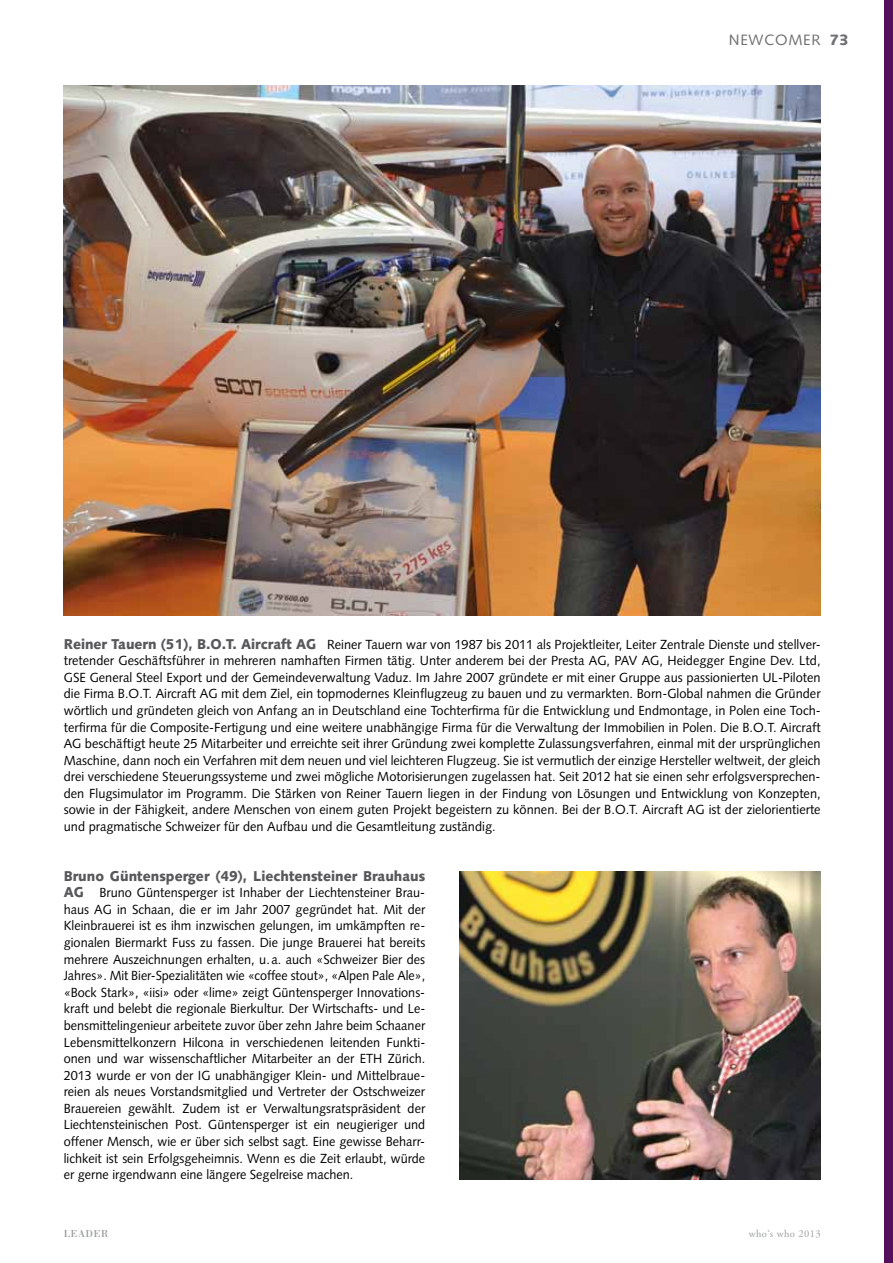
<style>
.page{position:relative;width:893px;height:1263px;background:#fff}
.page>*{position:absolute;margin:0;border:0;box-sizing:border-box;transform-origin:0 0}
.t1{font:15px "Syntax";letter-spacing:.05em;color:#707172}
.t2{font:900 14.25px "Syntax";color:#58585a;scale:.95 1}
.t3{font:13.2px/16.6px "Syntax";color:#000;text-align:justify}
.t4{font:13.2px/16.6px "Syntax";color:#000;text-align:justify;scale:.96 1}
.t5{font:10.5px "Adobe Garamond Pro";letter-spacing:.04em;color:#9c9e9f}
.t6{font:10.5px "Bodoni";letter-spacing:.04em;color:#9c9e9f}
.s1{font-weight:900}
.s2{font-weight:900;font-size:14.25px;color:#58585a}
</style>
<div class="page">
<div style="left:884px;top:0;width:9px;height:1263px;background:#55105b"></div>
<img style="left:64px;top:85px;width:757px;height:530px">
<img style="left:459px;top:871px;width:362px;height:308px">
<p class="t1" style="left:729px;top:31px;width:122px">NEWCOMER <span class="s1">73</span></p>
<p class="t3" style="left:64px;top:636px;width:758px"><span class="s2">Reiner Tauern (51), B.O.T. Aircraft AG</span> Reiner Tauern war von 1987 bis 2011 als Projektleiter, Leiter Zentrale Dienste und stellver&shy;tretender Geschäftsführer in mehreren namhaften Firmen tätig. Unter anderem bei der Presta AG, PAV AG, Heidegger Engine Dev. Ltd, GSE General Steel Export und der Gemeindeverwaltung Vaduz. Im Jahre 2007 gründete er mit einer Gruppe aus passionierten UL-Piloten die Firma B.O.T. Aircraft AG mit dem Ziel, ein topmodernes Kleinflugzeug zu bauen und zu vermarkten. Born-Global nahmen die Gründer wörtlich und gründeten gleich von Anfang an in Deutschland eine Tochterfirma für die Entwicklung und Endmontage, in Polen eine Toch&shy;terfirma für die Composite-Fertigung und eine weitere unabhängige Firma für die Verwaltung der Immobilien in Polen. Die B.O.T. Aircraft AG beschäftigt heute 25 Mitarbeiter und erreichte seit ihrer Gründung zwei komplette Zulassungsverfahren, einmal mit der ursprünglichen Maschine, dann noch ein Verfahren mit dem neuen und viel leichteren Flugzeug. Sie ist vermutlich der einzige Hersteller weltweit, der gleich drei verschiedene Steuerungssysteme und zwei mögliche Motorisierungen zugelassen hat. Seit 2012 hat sie einen sehr erfolgsversprechen&shy;den Flugsimulator im Programm. Die Stärken von Reiner Tauern liegen in der Findung von Lösungen und Entwicklung von Konzepten, sowie in der Fähigkeit, andere Menschen von einem guten Projekt begeistern zu können. Bei der B.O.T. Aircraft AG ist der zielorientierte und pragmatische Schweizer für den Aufbau und die Gesamtleitung zuständig.</p>
<p class="t2" style="left:64px;top:867px;width:382px">Bruno Güntensperger (49), Liechtensteiner Brauhaus</p>
<p class="t4" style="left:64px;top:884px;width:378px"><span class="s2">AG</span> Bruno Güntensperger ist Inhaber der Liechtensteiner Brau&shy;haus AG in Schaan, die er im Jahr 2007 gegründet hat. Mit der Kleinbrauerei ist es ihm inzwischen gelungen, im umkämpften re&shy;gionalen Biermarkt Fuss zu fassen. Die junge Brauerei hat bereits mehrere Auszeichnungen erhalten, u. a. auch «Schweizer Bier des Jahres». Mit Bier-Spezialitäten wie «coffee stout», «Alpen Pale Ale», «Bock Stark», «iisi» oder «lime» zeigt Güntensperger Innovations&shy;kraft und belebt die regionale Bierkultur. Der Wirtschafts- und Le&shy;bensmittelingenieur arbeitete zuvor über zehn Jahre beim Schaaner Lebensmittelkonzern Hilcona in verschiedenen leitenden Funkti&shy;onen und war wissenschaftlicher Mitarbeiter an der ETH Zürich.<br>2013 wurde er von der IG unabhängiger Klein- und Mittelbraue&shy;reien als neues Vorstandsmitglied und Vertreter der Ostschweizer Brauereien gewählt. Zudem ist er Verwaltungsratspräsident der Liechtensteinischen Post. Güntensperger ist ein neugieriger und offener Mensch, wie er über sich selbst sagt. Eine gewisse Beharr&shy;lichkeit ist sein Erfolgsgeheimnis. Wenn es die Zeit erlaubt, würde er gerne irgendwann eine längere Segelreise machen.</p>
<p class="t6" style="left:64px;top:1227px;width:46px">LEADER</p>
<p class="t5" style="left:749px;top:1227px;width:74px">who‘s who 2013</p>
</div>
